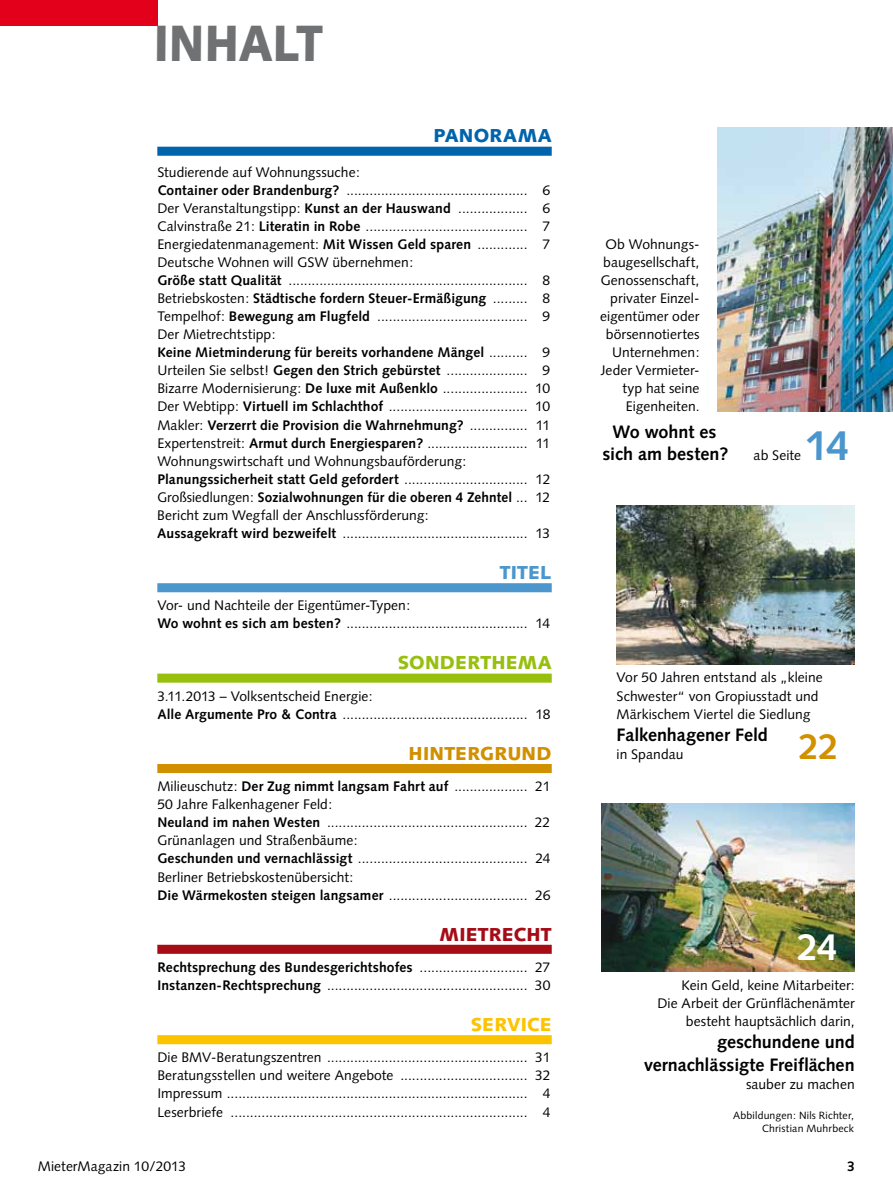
<style>
.page{position:relative;width:893px;height:1191px;background:#fff}
.page>*{position:absolute;margin:0;border:0;box-sizing:border-box;transform-origin:0 0}
.t1{font:900 51px "Syntax";letter-spacing:-.005em;color:#707172;scale:.9 1}
.t2{font:700 42px "Syntax";color:#4a96cd}
.t3{font:700 37.5px "Syntax";color:#fff}
.t4{font:700 36px "Syntax";color:#d19000}
.t5{font:900 18.75px "Syntax";letter-spacing:.01em;color:#97bf0d}
.t6{font:900 18.75px "Syntax";letter-spacing:.015em;color:#d19000}
.t7{font:900 18.75px "Syntax";letter-spacing:.01em;color:#a60b16}
.t8{font:900 18.75px "Syntax";letter-spacing:.015em;color:#0064ad}
.t9{font:900 18.75px "Syntax";letter-spacing:.01em;color:#fcc400}
.t10{font:900 18.75px "Syntax";letter-spacing:.01em;color:#4a96cd}
.t11{font:700 18px/22.5px "Syntax";letter-spacing:-.005em;color:#000;text-align:center}
.t12{font:13.8px/18px "Syntax";letter-spacing:.005em;color:#000}
.t13{font:700 13.8px "Syntax";color:#000}
.t14{font:10.5px/13.5px "Syntax";letter-spacing:.02em;color:#000;text-align:right}
.s1{font-weight:700}
</style>
<div class="page">
<div style="left:0;top:0;width:157px;height:26px;background:#e2001a"></div>
<div style="left:157px;top:147px;width:395px;height:9px;background:#0064ad"></div>
<div style="left:157px;top:583px;width:395px;height:9px;background:#4a96cd"></div>
<div style="left:157px;top:673px;width:395px;height:9px;background:#97bf0d"></div>
<div style="left:157px;top:764px;width:395px;height:9px;background:#d19000"></div>
<div style="left:157px;top:944px;width:395px;height:9px;background:#a60b16"></div>
<div style="left:157px;top:1035px;width:395px;height:9px;background:#fcc400"></div>
<img style="left:717px;top:128px;width:176px;height:283px">
<img style="left:617px;top:506px;width:238px;height:158px">
<img style="left:602px;top:803px;width:253px;height:169px">
<h1 class="t1" style="left:154px;top:13px;width:189px">INHALT</h1>
<h3 class="t8" style="left:433px;top:125px;width:120px">PANORAMA</h3>
<p class="t12" style="left:157px;top:163px;width:395px">Studierende auf Wohnungssuche:<br><span class="s1">Container oder Brandenburg?</span> ............................................... 6<br>Der Veranstaltungstipp: <span class="s1">Kunst an der Hauswand</span> .................. 6<br>Calvinstraße 21: <span class="s1">Literatin in Robe</span> .......................................... 7<br>Energiedatenmanagement: <span class="s1">Mit Wissen Geld sparen</span> ............. 7<br>Deutsche Wohnen will GSW übernehmen:<br><span class="s1">Größe statt Qualität</span> .............................................................. 8<br>Betriebskosten: <span class="s1">Städtische fordern Steuer-Ermäßigung</span> ......... 8<br>Tempelhof: <span class="s1">Bewegung am Flugfeld</span> ....................................... 9<br>Der Mietrechtstipp:<br><span class="s1">Keine Mietminderung für bereits vorhandene Mängel</span> .......... 9<br>Urteilen Sie selbst! <span class="s1">Gegen den Strich gebürstet</span> ..................... 9<br>Bizarre Modernisierung: <span class="s1">De luxe mit Außenklo</span> ...................... 10<br>Der Webtipp: <span class="s1">Virtuell im Schlachthof</span> .................................... 10<br>Makler: <span class="s1">Verzerrt die Provision die Wahrnehmung?</span> ............... 11<br>Expertenstreit: <span class="s1">Armut durch Energiesparen?</span> .......................... 11<br>Wohnungswirtschaft und Wohnungsbauförderung:<br><span class="s1">Planungssicherheit statt Geld gefordert</span> ................................ 12<br>Großsiedlungen: <span class="s1">Sozialwohnungen für die oberen 4 Zehntel</span> ... 12<br>Bericht zum Wegfall der Anschlussförderung:<br><span class="s1">Aussagekraft wird bezweifelt</span> ................................................ 13</p>
<h3 class="t10" style="left:500px;top:561px;width:53px">TITEL</h3>
<p class="t12" style="left:157px;top:596px;width:394px">Vor- und Nachteile der Eigentümer-Typen:<br><span class="s1">Wo wohnt es sich am besten?</span> ............................................... 14</p>
<h3 class="t5" style="left:398px;top:651px;width:155px">SONDERTHEMA</h3>
<p class="t12" style="left:157px;top:687px;width:395px">3.11.2013 – Volksentscheid Energie:<br><span class="s1">Alle Argumente Pro &amp; Contra</span> ................................................ 18</p>
<h3 class="t6" style="left:409px;top:742px;width:145px">HINTERGRUND</h3>
<p class="t12" style="left:157px;top:777px;width:395px">Milieuschutz: <span class="s1">Der Zug nimmt langsam Fahrt auf</span> ................... 21<br>50 Jahre Falkenhagener Feld:<br><span class="s1">Neuland im nahen Westen</span> .................................................... 22<br>Grünanlagen und Straßenbäume:<br><span class="s1">Geschunden und vernachlässigt</span> ............................................ 24<br>Berliner Betriebskostenübersicht:<br><span class="s1">Die Wärmekosten steigen langsamer</span> .................................... 26</p>
<h3 class="t7" style="left:440px;top:923px;width:114px">MIETRECHT</h3>
<p class="t12" style="left:157px;top:958px;width:395px"><span class="s1">Rechtsprechung des Bundesgerichtshofes</span> ............................ 27<br><span class="s1">Instanzen-Rechtsprechung</span> .................................................... 30</p>
<h3 class="t9" style="left:471px;top:1013px;width:82px">SERVICE</h3>
<p class="t12" style="left:157px;top:1048px;width:395px;text-align:justify">Die BMV-Beratungszentren .................................................... 31<br>Beratungsstellen und weitere Angebote ................................. 32<br>Impressum .............................................................................. 4<br>Leserbriefe ............................................................................. 4</p>
<p class="t12" style="left:600px;top:235px;width:101px;text-align:right">Ob Wohnungs&shy;baugesellschaft,<br>Genossenschaft, privater Einzel&shy;eigentümer oder börsennotiertes<br>Unternehmen:<br>Jeder Vermieter&shy;typ hat seine<br>Eigenheiten.</p>
<h3 class="t11" style="left:602px;top:420px;width:128px">Wo wohnt es sich am besten?</h3>
<h2 class="t2" style="left:805px;top:422px;width:46px">14</h2>
<p class="t12" style="left:753px;top:446px;width:49px">ab Seite</p>
<p class="t12" style="left:617px;top:668px;width:208px">Vor 50 Jahren entstand als „kleine<br>Schwester“ von Gropiusstadt und<br>Märkischem Viertel die Siedlung</p>
<h3 class="t11" style="left:617px;top:723px;width:153px">Falkenhagener Feld</h3>
<p class="t12" style="left:617px;top:745px;width:68px">in Spandau</p>
<h3 class="t4" style="left:799px;top:726px;width:41px">22</h3>
<h3 class="t3" style="left:797px;top:925px;width:42px">24</h3>
<p class="t12" style="left:657px;top:976px;width:199px;text-align:right">Kein Geld, keine Mitarbeiter:<br>Die Arbeit der Grünflächenämter besteht hauptsächlich darin,</p>
<h3 class="t11" style="left:644px;top:1031px;width:212px;text-align:right">geschundene und vernachlässigte Freiflächen</h3>
<p class="t12" style="left:746px;top:1075px;width:110px">sauber zu machen</p>
<p class="t14" style="left:733px;top:1108px;width:122px">Abbildungen: Nils Richter,<br>Christian Muhrbeck</p>
<p class="t12" style="left:38px;top:1157px;width:150px">MieterMagazin 10/2013</p>
<p class="t13" style="left:847px;top:1158px;width:9px">3</p>
</div>
